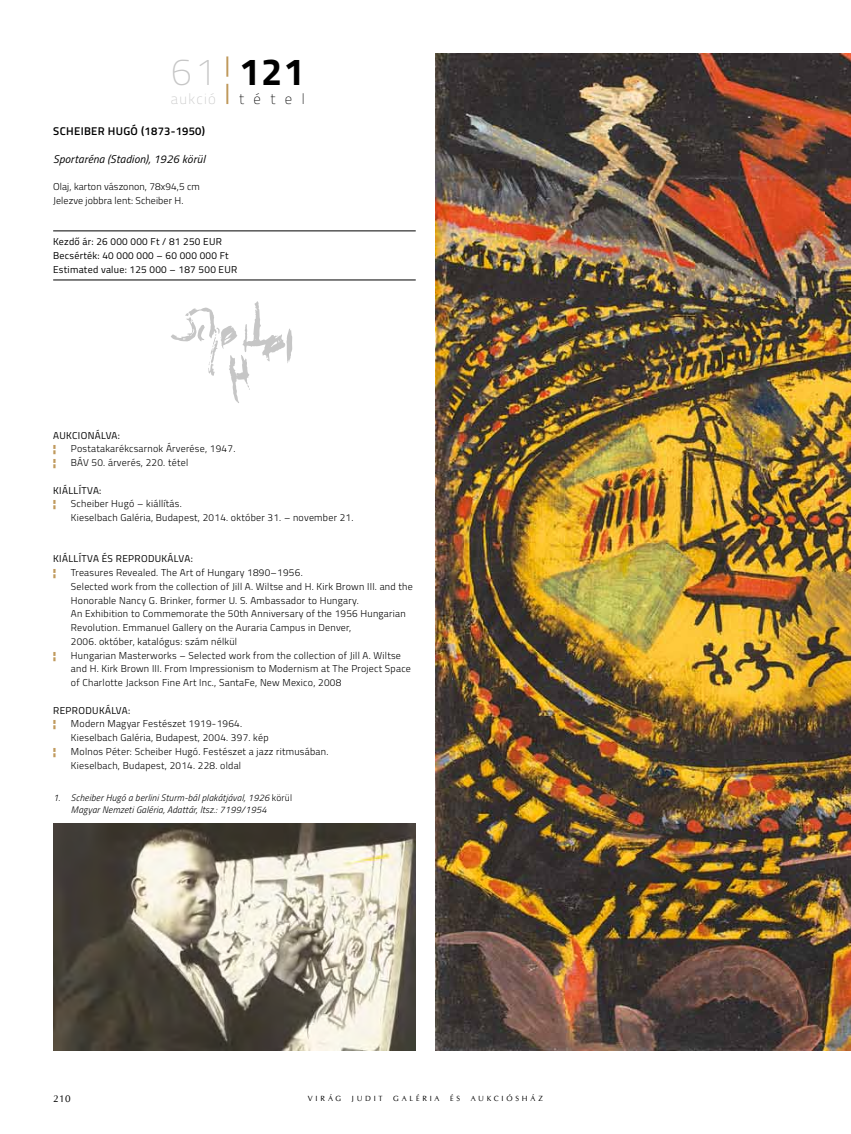
<style>
.page{position:relative;width:851px;height:1134px;background:#fff}
.page>*{position:absolute;margin:0;border:0;box-sizing:border-box;transform-origin:0 0}
.t1{font:700 37.88px "Titillium";color:#000}
.t2{font:100 14.75px "Titillium";color:#c6c6c6}
.t3{font:100 14.75px "Titillium";color:#000}
.t4{font:italic 11.25px "Titillium";letter-spacing:.02em;color:#000}
.t5{font:600 11.25px "Titillium";letter-spacing:.02em;color:#000}
.t6{font:300 10px/13.8px "Titillium";letter-spacing:.025em;color:#000}
.t7{font:10px/13.8px "Titillium";letter-spacing:.025em;color:#000}
.t8{font:900 10px "Titillium";color:#c09a5d}
.t9{font:10px "CG Omega";color:#000}
.t10{font:italic 300 9.38px/12.5px "Titillium";letter-spacing:.02em;color:#000}
.t11{font:7.5px "CG Omega";letter-spacing:.37em;color:#000}
.s1{font-weight:100;color:#c6c6c6}
.s2{font-family:"H Swiss 721 Thin BT";font-weight:400;font-size:54.62px;color:#c09a5d}
.s3{font-style:normal}
</style>
<div class="page">
<img style="left:435px;top:53px;width:415px;height:997px">
<svg style="left:171px;top:301px;width:121px;height:102px"></svg>
<hr style="left:53px;top:231px;width:362px;height:1px;background:#000">
<hr style="left:53px;top:280px;width:362px;height:1px;background:#000">
<img style="left:53px;top:824px;width:362px;height:226px">
<h1 class="t1" style="left:171px;top:43px;width:135px"><span class="s1">61</span><span class="s2">¦</span>121</h1>
<h2 class="t2" style="left:171px;top:88px;width:47px">aukció</h2>
<h2 class="t3" style="left:239px;top:88px;width:67px">tétel</h2>
<p class="t5" style="left:53px;top:123px;width:63px">SCHEIBER HUG</p>
<p class="t5" style="left:131px;top:123px;width:76px">Ó (1873-1950)</p>
<p class="t4" style="left:53px;top:151px;width:153px">Sportaréna (Stadion), 1926 körül</p>
<p class="t6" style="left:53px;top:179px;width:148px">Olaj, karton vászonon, 78x94,5 cm<br>Jelezve jobbra lent: Scheiber H.</p>
<p class="t7" style="left:53px;top:234px;width:178px">KEZDŐ ÁR: 26 000 000 FT / 81 250 EUR<br>BECSÉRTÉK: 40 000 000 – 60 000 000 FT<br>ESTIMATED VALUE: 125 000 – 187 500 EUR</p>
<p class="t7" style="left:53px;top:428px;width:68px">AUKCIONÁLVA:</p>
<p class="t8" style="left:53px;top:442px;width:4px">¦</p>
<p class="t6" style="left:71px;top:441px;width:166px">Postatakarékcsarnok Árverése, 1947.</p>
<p class="t8" style="left:53px;top:455px;width:4px">¦</p>
<p class="t6" style="left:71px;top:455px;width:6px">BÁV</p>
<p class="t6" style="left:92px;top:455px;width:98px">50. árverés, 220. tétel</p>
<p class="t7" style="left:53px;top:483px;width:22px">KIÁLLÍTVA</p>
<p class="t7" style="left:99px;top:483px;width:4px">:</p>
<p class="t8" style="left:53px;top:497px;width:4px">¦</p>
<p class="t6" style="left:71px;top:496px;width:284px">Scheiber Hugó – kiállítás.<br>Kieselbach Galéria, Budapest, 2014. október 31. – november 21.</p>
<p class="t7" style="left:53px;top:551px;width:22px">KIÁLLÍTVA</p>
<p class="t7" style="left:102px;top:551px;width:93px">ÉS REPRODUKÁLVA:</p>
<p class="t8" style="left:53px;top:565px;width:4px">¦</p>
<p class="t6" style="left:71px;top:565px;width:343px">Treasures Revealed. The Art of Hungary 1890–1956.<br>Selected work from the collection of Jill A. Wiltse and H. Kirk Brown III . and the Honorable Nancy G. Brinker, former U. S. Ambassador to Hungary.<br>An Exhibition to Commemorate the 50th Anniversary of the 1956 Hungarian Revolution. Emmanuel Gallery on the Auraria Campus in Denver,<br>2006. október, katalógus: szám nélkül</p>
<p class="t8" style="left:53px;top:648px;width:4px">¦</p>
<p class="t6" style="left:71px;top:648px;width:341px">Hungarian Masterworks – Selected work from the collection of Jill A. Wiltse and H. Kirk Brown III . From I mpressionism to Modernism at The Project Space of Charlotte Jackson Fine Art I nc., SantaFe, N ew M exico, 2008</p>
<p class="t7" style="left:53px;top:703px;width:7px">REP</p>
<p class="t7" style="left:72px;top:703px;width:60px">RODUKÁLVA:</p>
<p class="t8" style="left:53px;top:717px;width:4px">¦</p>
<p class="t6" style="left:71px;top:716px;width:199px">M odern M agyar Festészet 1919-1964.<br>Kieselbach Galéria, Budapest, 2004. 397. kép</p>
<p class="t8" style="left:53px;top:744px;width:4px">¦</p>
<p class="t6" style="left:71px;top:744px;width:259px">M olnos Péter: Scheiber Hugó. Festészet a jazz ritmusában.<br>Kieselbach, Budapest, 2014. 228. oldal</p>
<p class="t10" style="left:71px;top:790px;width:223px;text-indent:-18px">1. Scheiber Hugó a berlini Sturm-bál plakátjával, 1926 <span class="s3">körül<br></span>Magyar Nemzeti Galéria, Adattár, ltsz.: 7199/1954</p>
<p class="t9" style="left:53px;top:1093px;width:19px">210</p>
<p class="t11" style="left:308px;top:1094px;width:35px">VIRÁG</p>
<p class="t11" style="left:352px;top:1094px;width:32px">JUDIT</p>
<p class="t11" style="left:393px;top:1094px;width:48px">GALÉRIA</p>
<p class="t11" style="left:450px;top:1094px;width:12px">É S</p>
<p class="t11" style="left:470px;top:1094px;width:74px">AUKCIÓSHÁZ</p>
</div>
